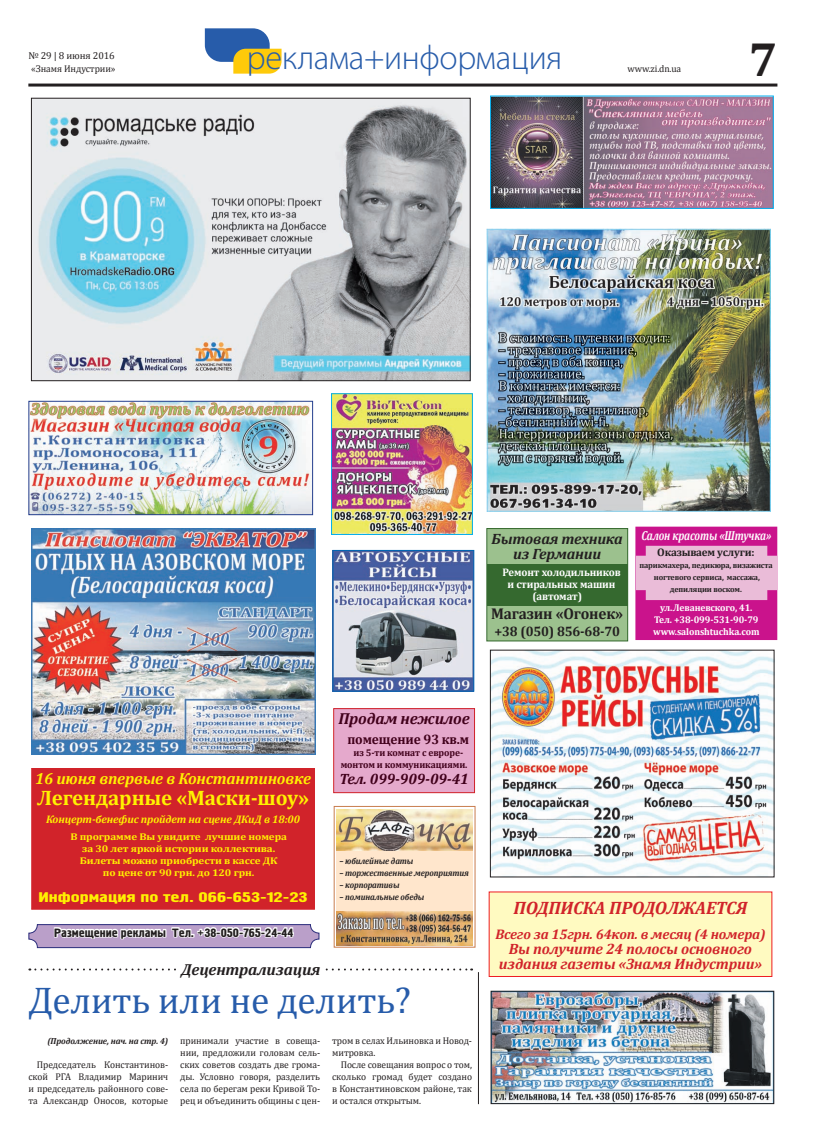
<style>
.page{position:relative;width:820px;height:1134px;background:#fff}
.page>*{position:absolute;margin:0;border:0;box-sizing:border-box;transform-origin:0 0}
.t1{font:700 48.3px "Cambria";color:#231f20}
.t2{font:37.3px "Cambria";letter-spacing:-.01em;color:#275caa}
.t3{font:300 34.2px "Myriad Pro";letter-spacing:-.01em;color:#275caa}
.t4{font:700 21px "Cambria";letter-spacing:-.01em;color:#fff101}
.t5{font:italic 700 18px "Cambria";letter-spacing:-.01em;color:#d1232a}
.t6{font:italic 700 16px "Cambria";letter-spacing:-.01em;color:#fff101}
.t7{font:italic 700 16px "Cambria";letter-spacing:-.01em;color:#231f20}
.t8{font:italic 700 16px "Cambria";color:#41001b}
.t9{font:700 15.7px "Cambria";letter-spacing:-.01em;color:#231f20}
.t10{font:italic 700 15px/15px "Cambria";letter-spacing:-.01em;color:#d1232a;text-align:center}
.t11{font:italic 700 15px/15px "Cambria";letter-spacing:-.01em;color:#231f20;text-align:center}
.t12{font:italic 700 15px "Cambria";letter-spacing:-.01em;color:#41001b}
.t13{font:italic 700 14px "Cambria";letter-spacing:-.01em;color:#d1232a}
.t14{font:14px "Hermes C";color:#fff101;scale:1.43 1}
.t15{font:700 13.7px "Cambria";letter-spacing:-.01em;color:#231f20}
.t16{font:700 13.7px "Cambria";letter-spacing:-.01em;color:#41001b}
.t17{font:italic 700 13.1px "Cambria";letter-spacing:-.015em;color:#fff;scale:.79 1}
.t18{font:12px "Hermes C";color:#231f20;scale:1.1 1}
.t19{font:700 11px "Cambria";letter-spacing:-.01em;color:#fff}
.t20{font:italic 700 11px "Cambria";letter-spacing:-.01em;color:#fff101}
.t21{font:700 11px "Cambria";letter-spacing:-.02em;color:#231f20}
.t22{font:10px "Cambria";letter-spacing:-.01em;color:#231f20}
.t23{font:9.8px/12px "Cambria";letter-spacing:-.01em;color:#231f20;text-align:justify}
.t24{font:700 9.8px/12px "Cambria";letter-spacing:-.01em;color:#fff101;text-align:center;scale:1.12 1}
.t25{font:700 9.8px/12px "Cambria";letter-spacing:-.01em;color:#fff;text-align:center}
.t26{font:700 9.8px/12px "Cambria";letter-spacing:-.01em;color:#41001b}
.t27{font:italic 700 9px "Cambria";letter-spacing:-.01em;color:#231f20;scale:.91 1}
.t28{font:italic 700 8.8px "Cambria";letter-spacing:-.01em;color:#231f20}
.t29{font:700 8px/12px "Cambria";letter-spacing:-.02em;color:#231f20;text-align:center}
</style>
<div class="page">
<hr style="left:28px;top:84px;width:749px;height:3px;background:#231f20">
<svg style="left:205px;top:28px;width:76px;height:46px"></svg>
<img style="left:30px;top:403px;width:281px;height:110px">
<div style="left:28px;top:401px;width:285px;height:114px;border:1px solid #253f8e"></div>
<img style="left:492px;top:993px;width:280px;height:109px">
<div style="left:490px;top:991px;width:284px;height:113px;border:1px solid #231f20"></div>
<img style="left:333px;top:395px;width:137px;height:138px">
<div style="left:331px;top:393px;width:141px;height:142px;border:1px solid #00aeef"></div>
<img style="left:492px;top:98px;width:279px;height:109px">
<div style="left:490px;top:96px;width:283px;height:113px;border:1px solid #00aeef"></div>
<div style="left:333px;top:806px;width:142px;height:142px;border:1px solid #c97d4e"></div>
<img style="left:336px;top:809px;width:136px;height:42px">
<img style="left:336px;top:910px;width:136px;height:35px">
<div style="left:336px;top:851px;width:136px;height:59px;background:#ffe6cc"></div>
<img style="left:32px;top:528px;width:283px;height:227px">
<div style="left:486px;top:529px;width:141px;height:112px;background:#9cc18e"></div>
<div style="left:486px;top:528px;width:142px;height:113px;border:1px solid #35692f"></div>
<div style="left:486px;top:565px;width:141px;height:41px;background:#35692f"></div>
<img style="left:491px;top:652px;width:281px;height:223px">
<div style="left:635px;top:527px;width:141px;height:112px;background:#ca138c"></div>
<div style="left:635px;top:527px;width:142px;height:113px;border:1px solid #ca138c"></div>
<div style="left:635px;top:546px;width:142px;height:54px;background:#eabcd8"></div>
<img style="left:334px;top:552px;width:138px;height:138px">
<div style="left:332px;top:550px;width:142px;height:142px;border:1px solid #0166b3"></div>
<div style="left:489px;top:892px;width:282px;height:84px;background:#fffac1"></div>
<div style="left:488px;top:891px;width:284px;height:86px;border:1px solid #ee1d23"></div>
<img style="left:486px;top:228px;width:283px;height:283px">
<img style="left:33px;top:100px;width:435px;height:279px">
<div style="left:31px;top:98px;width:439px;height:283px;border:1px solid #231f20"></div>
<div style="left:333px;top:709px;width:141px;height:84px;background:#e5a9cc"></div>
<div style="left:333px;top:708px;width:142px;height:85px;border:1px solid #d1232a"></div>
<div style="left:32px;top:768px;width:282px;height:141px;background:#d1232a"></div>
<svg style="left:29px;top:968px;width:443px;height:2px"></svg>
<div style="left:178px;top:960px;width:145px;height:18px;background:#fff"></div>
<hr style="left:478px;top:972px;width:1px;height:132px;background:#231f20">
<div style="left:29px;top:925px;width:290px;height:23px;background:#ba9fc9;border-radius:9px"></div>
<svg style="left:53px;top:909px;width:242px;height:31px"></svg>
<div style="left:28px;top:924px;width:291px;height:24px;border:1px solid #2a2c7b;border-radius:9px"></div>
<p class="t22" style="left:28px;top:50px;width:88px">№ 29 | 8 июня 2016</p>
<p class="t23" style="left:31px;top:63px;width:86px">«Знамя Индустрии»</p>
<p class="t3" style="left:247px;top:39px;width:317px">реклама+информация</p>
<p class="t23" style="left:627px;top:63px;width:55px">www.zi.dn.ua</p>
<p class="t1" style="left:748px;top:25px;width:30px">7</p>
<p class="t11" style="left:491px;top:531px;width:133px">Бытовая техника из Германии</p>
<p class="t19" style="left:502px;top:564px;width:120px">Ремонт холодильников</p>
<p class="t19" style="left:507px;top:576px;width:109px">и стиральных машин</p>
<p class="t19" style="left:532px;top:588px;width:51px">(автомат)</p>
<p class="t9" style="left:491px;top:603px;width:133px">Магазин «Огонек»</p>
<p class="t15" style="left:494px;top:622px;width:127px">+38 (050) 856-68-70</p>
<p class="t17" style="left:641px;top:527px;width:166px">Салон красоты «Штучка»</p>
<p class="t21" style="left:657px;top:544px;width:99px">Оказываем услуги:</p>
<p class="t29" style="left:639px;top:559px;width:135px">парикмахера, педикюра, визажиста ногтевого сервиса, массажа, депиляции воском.</p>
<p class="t25" style="left:653px;top:601px;width:108px">ул.Леваневского, 41.<br>Тел. +38-099-531-90-79 www.salonshtuchka.com</p>
<p class="t8" style="left:338px;top:709px;width:133px">Продам нежилое</p>
<p class="t16" style="left:347px;top:730px;width:123px">помещение 93 кв.м</p>
<p class="t26" style="left:340px;top:746px;width:128px;text-indent:13px">из 5-ти комнат с евроре&shy;монтом и коммуникациями.</p>
<p class="t6" style="left:35px;top:769px;width:277px">16 июня впервые в Константиновке</p>
<p class="t12" style="left:339px;top:770px;width:131px">Тел. 099-909-09-41</p>
<p class="t4" style="left:37px;top:783px;width:273px">Легендарные «Маски-шоу»</p>
<p class="t20" style="left:46px;top:813px;width:255px">Концерт-бенефис пройдет на сцене ДКиД в 18:00</p>
<p class="t24" style="left:70px;top:830px;width:195px">В программе Вы увидите лучшие номера за 30 лет яркой истории коллектива.<br>Билеты можно приобрести в кассе ДК<br>по цене от 90 грн. до 120 грн.</p>
<p class="t14" style="left:38px;top:889px;width:190px">Информация по тел. 066-653-12-23</p>
<p class="t27" style="left:339px;top:855px;width:83px">– юбилейные даты</p>
<p class="t27" style="left:339px;top:867px;width:144px">– торжественные мероприятия</p>
<p class="t27" style="left:339px;top:879px;width:68px">– корпоративы</p>
<p class="t27" style="left:339px;top:891px;width:95px">– поминальные обеды</p>
<p class="t18" style="left:54px;top:926px;width:218px">Размещение рекламы Тел. +38-050-765-24-44</p>
<p class="t7" style="left:181px;top:960px;width:141px">Децентрализация</p>
<p class="t2" style="left:28px;top:978px;width:384px">Делить или не делить?</p>
<p class="t28" style="left:47px;top:1036px;width:122px">(Продолжение, нач. на стр. 4)</p>
<p class="t23" style="left:28px;top:1059px;width:141px;text-indent:9px">Председатель Константинов&shy;ской РГА Владимир Маринич и председатель районного сове&shy;та Александр Оносов, которые</p>
<p class="t23" style="left:180px;top:1035px;width:141px">принимали участие в совеща&shy;нии, предложили головам сель&shy;ских советов создать две грома&shy;ды. Условно говоря, разделить села по берегам реки Кривой То&shy;рец и объединить общины с цен-</p>
<p class="t23" style="left:332px;top:1035px;width:141px">тром в селах Ильиновка и Новод-</p>
<p class="t23" style="left:332px;top:1047px;width:45px">митровка.</p>
<p class="t23" style="left:340px;top:1059px;width:133px">После совещания вопрос о том,</p>
<p class="t23" style="left:332px;top:1071px;width:141px">сколько громад будет создано</p>
<p class="t23" style="left:332px;top:1083px;width:141px">в Константиновском районе, так</p>
<p class="t23" style="left:332px;top:1095px;width:90px">и остался открытым.</p>
<p class="t5" style="left:513px;top:897px;width:235px">подписка продолжается</p>
<p class="t13" style="left:495px;top:926px;width:271px">Всего за 15грн. 64коп. в месяц (4 номера)</p>
<p class="t10" style="left:498px;top:941px;width:264px">Вы получите 24 полосы основного издания газеты «Знамя Индустрии»</p>
</div>
